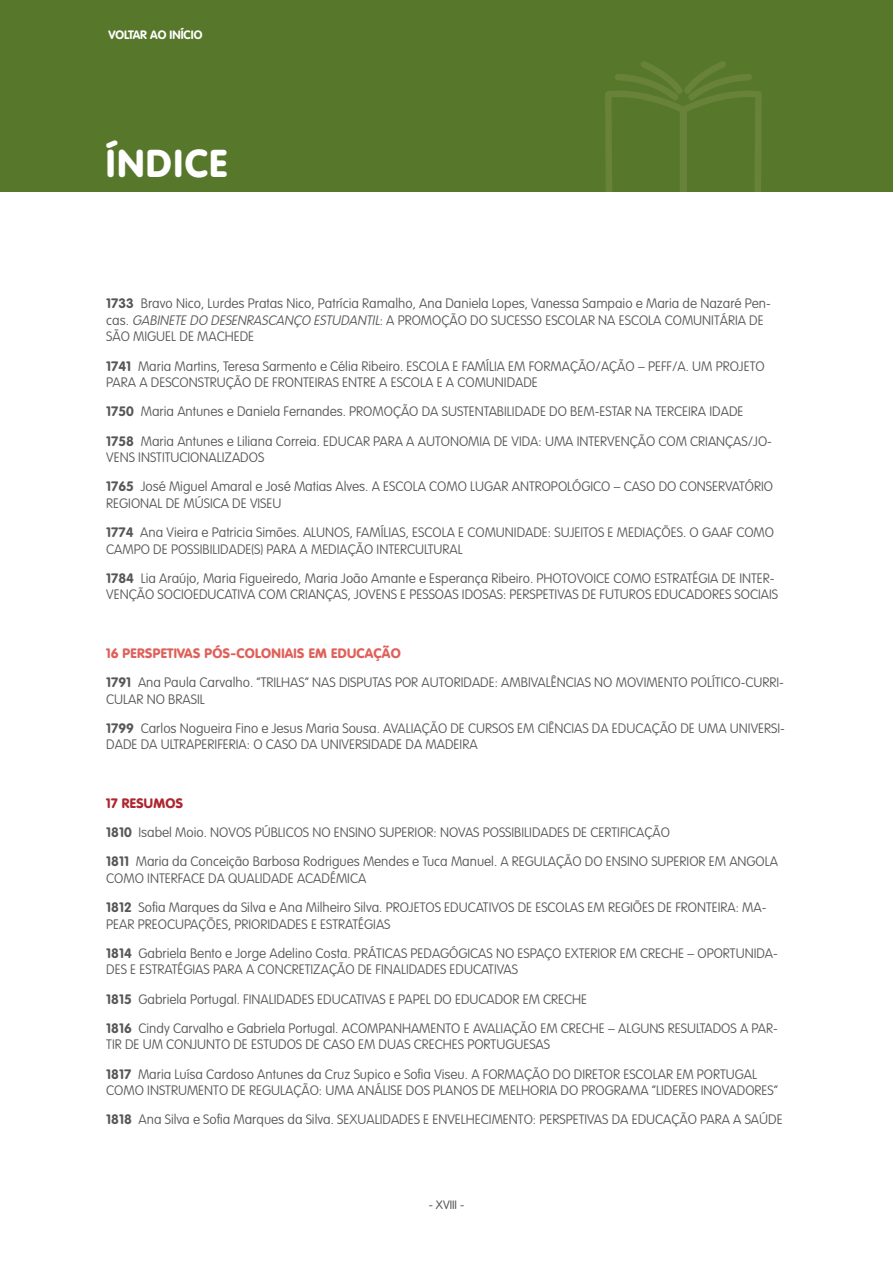
<style>
.page{position:relative;width:893px;height:1263px;background:#fff}
.page>*{position:absolute;margin:0;border:0;box-sizing:border-box;transform-origin:0 0}
.t1{font:900 38.25px "VAG Rounded";letter-spacing:.05em;color:#fff}
.t2{font:100 13.5px/29.2px "VAG Rounded";color:#575756}
.t3{font:700 12px "VAG Rounded";color:#fff}
.t4{font:300 12px "VAG Rounded";color:#575756}
.s1{font-weight:700}
.s2{font-style:italic}
.s3{font-weight:900;color:#df6159}
.s4{font-weight:900;color:#ae2631}
</style>
<div class="page">
<div style="left:0;top:0;width:893px;height:191px;background:#57782b"></div>
<svg style="left:605px;top:61px;width:157px;height:130px"></svg>
<p class="t3" style="left:108px;top:27px;width:95px">VOLTAR AO INÍCIO</p>
<h1 class="t1" style="left:106px;top:140px;width:122px">ÍNDICE</h1>
<p class="t2" style="left:106px;top:295px;width:666px;line-height:16.5px"><span class="s1">1733</span> Bravo Nico, Lurdes Pratas Nico, Patrícia Ramalho, Ana Daniela Lopes, Vanessa Sampaio e Maria de Nazaré Pen&shy;cas. <span class="s2">GABINETE DO DESENRASCANÇO ESTUDANTIL</span>: A PROMOÇÃO DO SUCESSO ESCOLAR NA ESCOLA COMUNITÁRIA DE<br>SÃO MIGUEL DE MACHEDE</p>
<p class="t2" style="left:106px;top:357px;width:660px;line-height:16.5px"><span class="s1">1741</span> Maria Martins, Teresa Sarmento e Célia Ribeiro. ESCOLA E FAMÍLIA EM FORMAÇÃO/AÇÃO – PEFF/A. UM PROJETO<br>PARA A DESCONSTRUÇÃO DE FRONTEIRAS ENTRE A ESCOLA E A COMUNIDADE</p>
<p class="t2" style="left:106px;top:397px;width:667px"><span class="s1">1750</span> Maria Antunes e Daniela Fernandes. PROMOÇÃO DA SUSTENTABILIDADE DO BEM-ESTAR NA TERCEIRA IDADE<br><span class="s1">1758</span> Maria Antunes e Liliana Correia. EDUCAR PARA A AUTONOMIA DE VIDA: UMA INTERVENÇÃO COM CRIANÇAS/JO-</p>
<p class="t2" style="left:106px;top:443px;width:668px">VENS INSTITUCIONALIZADOS<br><span class="s1">1765</span> José Miguel Amaral e José Matias Alves. A ESCOLA COMO LUGAR ANTROPOLÓGICO – CASO DO CONSERVATÓRIO</p>
<p class="t2" style="left:106px;top:488px;width:669px">REGIONAL DE MÚSICA DE VISEU<br><span class="s1">1774</span> Ana Vieira e Patricia Simões. ALUNOS, FAMÍLIAS, ESCOLA E COMUNIDADE: SUJEITOS E MEDIAÇÕES. O GAAF COMO</p>
<p class="t2" style="left:106px;top:534px;width:670px">CAMPO DE POSSIBILIDADE(S) PARA A MEDIAÇÃO INTERCULTURAL<br><span class="s1">1784</span> Lia Araújo, Maria Figueiredo, Maria João Amante e Esperança Ribeiro. PHOTOVOICE COMO ESTRATÉGIA DE INTER-</p>
<p class="t2" style="left:106px;top:580px;width:673px">VENÇÃO SOCIOEDUCATIVA COM CRIANÇAS, JOVENS E PESSOAS IDOSAS: PERSPETIVAS DE FUTUROS EDUCADORES SOCIAIS</p>
<p class="t2" style="left:106px;top:638px;width:679px"><span class="s3">16 PERSPETIVAS PÓS-COLONIAIS EM EDUCAÇÃO<br></span><span class="s1">1791</span> Ana Paula Carvalho. “TRILHAS” NAS DISPUTAS POR AUTORIDADE: AMBIVALÊNCIAS NO MOVIMENTO POLÍTICO-CURRI-</p>
<p class="t2" style="left:106px;top:684px;width:680px">CULAR NO BRASIL<br><span class="s1">1799</span> Carlos Nogueira Fino e Jesus Maria Sousa. AVALIAÇÃO DE CURSOS EM CIÊNCIAS DA EDUCAÇÃO DE UMA UNIVERSI-</p>
<p class="t2" style="left:106px;top:730px;width:373px">DADE DA ULTRAPERIFERIA: O CASO DA UNIVERSIDADE DA MADEIRA</p>
<p class="t2" style="left:106px;top:788px;width:673px"><span class="s4">17 RESUMOS<br></span><span class="s1">1810</span> Isabel Moio. NOVOS PÚBLICOS NO ENSINO SUPERIOR: NOVAS POSSIBILIDADES DE CERTIFICAÇÃO<br><span class="s1">1811</span> Maria da Conceição Barbosa Rodrigues Mendes e Tuca Manuel. A REGULAÇÃO DO ENSINO SUPERIOR EM ANGOLA</p>
<p class="t2" style="left:106px;top:863px;width:662px">COMO INTERFACE DA QUALIDADE ACADÉMICA<br><span class="s1">1812</span> Sofia Marques da Silva e Ana Milheiro Silva. PROJETOS EDUCATIVOS DE ESCOLAS EM REGIÕES DE FRONTEIRA: MA-</p>
<p class="t2" style="left:106px;top:909px;width:673px">PEAR PREOCUPAÇÕES, PRIORIDADES E ESTRATÉGIAS<br><span class="s1">1814</span> Gabriela Bento e Jorge Adelino Costa. PRÁTICAS PEDAGÓGICAS NO ESPAÇO EXTERIOR EM CRECHE – OPORTUNIDA-</p>
<p class="t2" style="left:106px;top:955px;width:673px">DES E ESTRATÉGIAS PARA A CONCRETIZAÇÃO DE FINALIDADES EDUCATIVAS<br><span class="s1">1815</span> Gabriela Portugal. FINALIDADES EDUCATIVAS E PAPEL DO EDUCADOR EM CRECHE<br><span class="s1">1816</span> Cindy Carvalho e Gabriela Portugal. ACOMPANHAMENTO E AVALIAÇÃO EM CRECHE – ALGUNS RESULTADOS A PAR-</p>
<p class="t2" style="left:106px;top:1030px;width:652px">TIR DE UM CONJUNTO DE ESTUDOS DE CASO EM DUAS CRECHES PORTUGUESAS<br><span class="s1">1817</span> Maria Luísa Cardoso Antunes da Cruz Supico e Sofia Viseu. A FORMAÇÃO DO DIRETOR ESCOLAR EM PORTUGAL</p>
<p class="t2" style="left:106px;top:1076px;width:678px">COMO INSTRUMENTO DE REGULAÇÃO: UMA ANÁLISE DOS PLANOS DE MELHORIA DO PROGRAMA “LIDERES INOVADORES”<br><span class="s1">1818</span> Ana Silva e Sofia Marques da Silva. SEXUALIDADES E ENVELHECIMENTO: PERSPETIVAS DA EDUCAÇÃO PARA A SAÚDE</p>
<p class="t4" style="left:429px;top:1197px;width:37px">- XVIII -</p>
</div>
